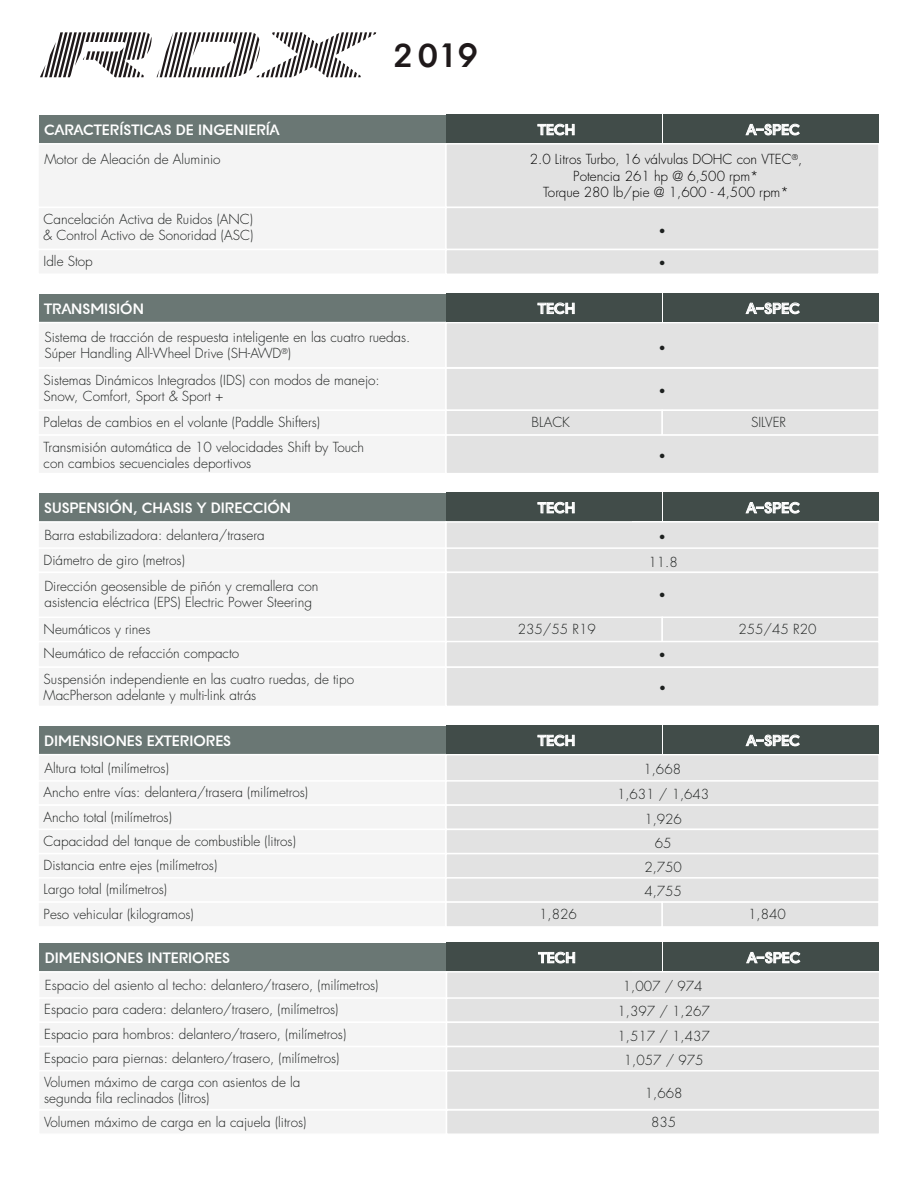
<style>
.page{position:relative;width:918px;height:1188px;background:#fff}
.page>*{position:absolute;margin:0;border:0;box-sizing:border-box;transform-origin:0 0}
.t1{font:700 32.1px "Acura Bespoke";color:#1f191a}
.t2{font:21px "Proxima Nova";color:#1d201f}
.t3{font:700 14.25px "Acura Bespoke";color:#fff}
.t4{font:300 13.5px/16.2px "Futura Std";color:#1d201f}
.t5{font:300 13.5px/16.2px "Futura Std";color:#000;text-align:center}
</style>
<div class="page">
<div style="left:39px;top:115px;width:593px;height:29px;background:#6a7774"></div>
<div style="left:37px;top:143px;width:410px;height:65px;background:#f4f4f4"></div>
<div style="left:446px;top:115px;width:216px;height:28px;background:#414c49"></div>
<svg style="left:538px;top:124px;width:37px;height:11px"></svg>
<div style="left:37px;top:207px;width:410px;height:43px;background:#f4f4f4;border:2px solid #fff"></div>
<div style="left:663px;top:115px;width:215px;height:28px;background:#414c49"></div>
<svg style="left:746px;top:123px;width:54px;height:12px"></svg>
<div style="left:37px;top:249px;width:410px;height:26px;background:#f4f4f4;border:2px solid #fff"></div>
<svg style="left:444px;top:142px;width:435px;height:133px;background:#e2e2e2"></svg>
<div style="left:39px;top:294px;width:593px;height:29px;background:#6a7774"></div>
<div style="left:37px;top:322px;width:410px;height:46px;background:#f4f4f4;border:2px solid #fff"></div>
<div style="left:446px;top:294px;width:216px;height:28px;background:#414c49"></div>
<svg style="left:538px;top:303px;width:37px;height:11px"></svg>
<div style="left:37px;top:367px;width:410px;height:44px;background:#f4f4f4;border:2px solid #fff"></div>
<div style="left:663px;top:294px;width:215px;height:28px;background:#414c49"></div>
<svg style="left:746px;top:302px;width:54px;height:12px"></svg>
<div style="left:37px;top:410px;width:410px;height:26px;background:#f4f4f4;border:2px solid #fff"></div>
<div style="left:37px;top:434px;width:410px;height:40px;background:#f4f4f4;border:2px solid #fff"></div>
<svg style="left:444px;top:321px;width:435px;height:153px;background:#e2e2e2"></svg>
<div style="left:39px;top:493px;width:593px;height:29px;background:#6a7774"></div>
<div style="left:37px;top:521px;width:410px;height:28px;background:#f4f4f4"></div>
<div style="left:446px;top:493px;width:216px;height:28px;background:#414c49"></div>
<svg style="left:538px;top:502px;width:37px;height:12px"></svg>
<div style="left:37px;top:547px;width:410px;height:26px;background:#f4f4f4"></div>
<div style="left:663px;top:493px;width:215px;height:28px;background:#414c49"></div>
<svg style="left:746px;top:501px;width:54px;height:13px"></svg>
<div style="left:37px;top:572px;width:410px;height:47px;background:#f4f4f4;border:2px solid #fff"></div>
<div style="left:37px;top:617px;width:410px;height:26px;background:#f4f4f4;border:2px solid #fff"></div>
<div style="left:37px;top:641px;width:410px;height:27px;background:#f4f4f4;border:2px solid #fff"></div>
<div style="left:37px;top:666px;width:410px;height:41px;background:#f4f4f4;border:2px solid #fff"></div>
<svg style="left:444px;top:520px;width:435px;height:187px;background:#e2e3e3"></svg>
<div style="left:39px;top:726px;width:593px;height:29px;background:#6a7774"></div>
<div style="left:37px;top:754px;width:410px;height:28px;background:#f4f4f4;border:2px solid #fff"></div>
<div style="left:446px;top:726px;width:216px;height:28px;background:#414c49"></div>
<svg style="left:538px;top:735px;width:37px;height:11px"></svg>
<div style="left:37px;top:780px;width:410px;height:26px;background:#f4f4f4"></div>
<div style="left:663px;top:726px;width:215px;height:28px;background:#414c49"></div>
<svg style="left:746px;top:734px;width:54px;height:12px"></svg>
<div style="left:37px;top:804px;width:410px;height:26px;background:#f4f4f4"></div>
<div style="left:37px;top:829px;width:410px;height:25px;background:#f4f4f4;border:2px solid #fff"></div>
<div style="left:37px;top:853px;width:410px;height:26px;background:#f4f4f4;border:2px solid #fff"></div>
<div style="left:37px;top:877px;width:410px;height:26px;background:#f4f4f4"></div>
<div style="left:37px;top:901px;width:410px;height:27px;background:#f4f4f4;border:2px solid #fff"></div>
<svg style="left:444px;top:753px;width:435px;height:175px;background:#e3e3e3"></svg>
<div style="left:39px;top:943px;width:593px;height:29px;background:#6a7774"></div>
<div style="left:38px;top:971px;width:409px;height:28px;background:#f4f4f4"></div>
<div style="left:447px;top:943px;width:215px;height:28px;background:#414c49"></div>
<svg style="left:538px;top:952px;width:37px;height:11px"></svg>
<div style="left:38px;top:997px;width:409px;height:26px;background:#f4f4f4"></div>
<div style="left:664px;top:943px;width:215px;height:28px;background:#414c49"></div>
<svg style="left:746px;top:951px;width:54px;height:12px"></svg>
<div style="left:38px;top:1022px;width:409px;height:25px;background:#f4f4f4;border:2px solid #fff"></div>
<div style="left:38px;top:1046px;width:409px;height:26px;background:#f4f4f4;border:2px solid #fff"></div>
<div style="left:38px;top:1070px;width:409px;height:40px;background:#f4f4f4"></div>
<div style="left:38px;top:1109px;width:409px;height:26px;background:#f4f4f4"></div>
<svg style="left:445px;top:970px;width:434px;height:165px;background:#e3e3e3"></svg>
<svg style="left:40px;top:32px;width:336px;height:46px"></svg>
<p class="t3" style="left:44px;top:121px;width:237px">CARACTERÍSTICAS DE INGENIERÍA</p>
<p class="t4" style="left:44px;top:152px;width:178px">Motor de Aleación de Aluminio</p>
<p class="t4" style="left:44px;top:211px;width:211px">Cancelación Activa de Ruidos (ANC) &amp; Control Activo de Sonoridad (ASC)</p>
<h1 class="t1" style="left:394px;top:35px;width:86px">2019</h1>
<p class="t3" style="left:538px;top:121px;width:39px">TECH</p>
<p class="t3" style="left:747px;top:121px;width:55px">A-SPEC</p>
<p class="t5" style="left:530px;top:152px;width:274px">2.0 Litros Turbo, 16 válvulas DOHC con VTEC<sup>®</sup>,<br>Potencia 261 hp @ 6,500 rpm*<br>Torque 280 lb/pie @ 1,600 - 4,500 rpm*</p>
<h2 class="t2" style="left:658px;top:219px;width:9px">•</h2>
<p class="t4" style="left:44px;top:253px;width:51px">Idle Stop</p>
<h2 class="t2" style="left:658px;top:252px;width:9px">•</h2>
<p class="t3" style="left:44px;top:299px;width:101px">TRANSMISIÓN</p>
<p class="t4" style="left:44px;top:330px;width:368px">Sistema de tracción de respuesta inteligente en las cuatro ruedas.<br>Súper Handling All-Wheel Drive (SH-AWD<sup>®</sup>)</p>
<p class="t4" style="left:44px;top:372px;width:338px">Sistemas Dinámicos Integrados (IDS) con modos de manejo:<br>Snow, Comfort, Sport &amp; Sport +</p>
<p class="t3" style="left:538px;top:299px;width:39px">TECH</p>
<h2 class="t2" style="left:658px;top:336px;width:9px">•</h2>
<h2 class="t2" style="left:659px;top:380px;width:9px">•</h2>
<p class="t3" style="left:747px;top:299px;width:55px">A-SPEC</p>
<p class="t4" style="left:44px;top:414px;width:278px">Paletas de cambios en el volante (Paddle Shifters)</p>
<p class="t4" style="left:532px;top:414px;width:40px">BLACK</p>
<p class="t4" style="left:751px;top:414px;width:36px">SILVER</p>
<p class="t4" style="left:44px;top:439px;width:322px">Transmisión automática de 10 velocidades Shift by Touch con cambios secuenciales deportivos</p>
<h2 class="t2" style="left:658px;top:444px;width:9px">•</h2>
<p class="t3" style="left:44px;top:499px;width:248px">SUSPENSIÓN, CHASIS Y DIRECCIÓN</p>
<p class="t4" style="left:44px;top:528px;width:222px">Barra estabilizadora: delantera/trasera</p>
<p class="t4" style="left:44px;top:552px;width:143px">Diámetro de giro (metros)</p>
<p class="t4" style="left:44px;top:578px;width:276px">Dirección geosensible de piñón y cremallera con asistencia eléctrica (EPS) Electric Power Steering</p>
<p class="t3" style="left:538px;top:499px;width:39px">TECH</p>
<h2 class="t2" style="left:658px;top:525px;width:9px">•</h2>
<p class="t4" style="left:649px;top:554px;width:31px">11.8</p>
<h2 class="t2" style="left:658px;top:583px;width:9px">•</h2>
<p class="t3" style="left:747px;top:499px;width:55px">A-SPEC</p>
<p class="t4" style="left:44px;top:621px;width:108px">Neumáticos y rines</p>
<p class="t4" style="left:518px;top:621px;width:80px">235/55 R19</p>
<p class="t4" style="left:738px;top:621px;width:80px">255/45 R20</p>
<p class="t4" style="left:44px;top:646px;width:197px">Neumático de refacción compacto</p>
<h2 class="t2" style="left:658px;top:644px;width:9px">•</h2>
<p class="t4" style="left:44px;top:671px;width:312px">Suspensión independiente en las cuatro ruedas, de tipo<br>MacPherson adelante y multi-link atrás</p>
<h2 class="t2" style="left:659px;top:676px;width:9px">•</h2>
<p class="t3" style="left:44px;top:731px;width:189px">DIMENSIONES EXTERIORES</p>
<p class="t4" style="left:44px;top:760px;width:126px">Altura total (milímetros)</p>
<p class="t4" style="left:44px;top:785px;width:266px">Ancho entre vías: delantera/trasera (milímetros)</p>
<p class="t3" style="left:538px;top:731px;width:39px">TECH</p>
<p class="t4" style="left:643px;top:762px;width:39px">1,668</p>
<p class="t4" style="left:617px;top:787px;width:94px">1,631 / 1,643</p>
<p class="t4" style="left:44px;top:809px;width:130px">Ancho total (milímetros)</p>
<p class="t4" style="left:644px;top:811px;width:39px">1,926</p>
<p class="t4" style="left:44px;top:833px;width:254px">Capacidad del tanque de combustible (litros)</p>
<p class="t4" style="left:655px;top:835px;width:18px">65</p>
<p class="t4" style="left:44px;top:857px;width:175px">Distancia entre ejes (milímetros)</p>
<p class="t4" style="left:644px;top:859px;width:39px">2,750</p>
<p class="t4" style="left:44px;top:882px;width:125px">Largo total (milímetros)</p>
<p class="t4" style="left:644px;top:884px;width:39px">4,755</p>
<p class="t3" style="left:747px;top:731px;width:55px">A-SPEC</p>
<p class="t4" style="left:44px;top:906px;width:152px">Peso vehicular (kilogramos)</p>
<p class="t4" style="left:539px;top:906px;width:39px">1,826</p>
<p class="t4" style="left:748px;top:906px;width:39px">1,840</p>
<p class="t3" style="left:45px;top:949px;width:187px">DIMENSIONES INTERIORES</p>
<p class="t4" style="left:45px;top:978px;width:335px">Espacio del asiento al techo: delantero/trasero, (milímetros)</p>
<p class="t3" style="left:539px;top:949px;width:39px">TECH</p>
<p class="t3" style="left:747px;top:949px;width:55px">A-SPEC</p>
<p class="t4" style="left:623px;top:979px;width:81px">1,007 / 974</p>
<p class="t4" style="left:44px;top:1002px;width:296px">Espacio para cadera: delantero/trasero, (milímetros)</p>
<p class="t4" style="left:618px;top:1004px;width:94px">1,397 / 1,267</p>
<p class="t4" style="left:44px;top:1026px;width:304px">Espacio para hombros: delantero/trasero, (milímetros)</p>
<p class="t4" style="left:618px;top:1028px;width:94px">1,517 / 1,437</p>
<p class="t4" style="left:44px;top:1050px;width:297px">Espacio para piernas: delantero/trasero, (milímetros)</p>
<p class="t4" style="left:624px;top:1052px;width:81px">1,057 / 975</p>
<p class="t4" style="left:44px;top:1075px;width:258px">Volumen máximo de carga con asientos de la segunda fila reclinados (litros)</p>
<p class="t4" style="left:645px;top:1085px;width:39px">1,668</p>
<p class="t4" style="left:44px;top:1115px;width:264px">Volumen máximo de carga en la cajuela (litros)</p>
<p class="t4" style="left:651px;top:1115px;width:27px">835</p>
</div>
